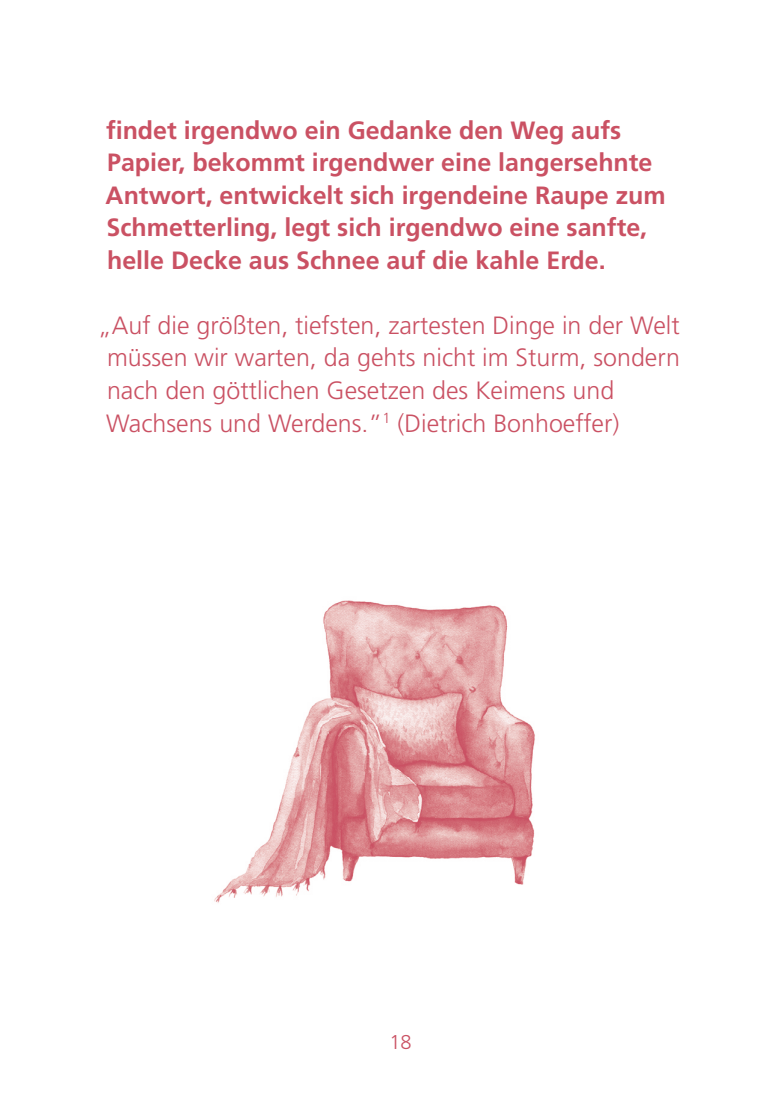
<style>
.page{position:relative;width:780px;height:1099px;background:#fff}
.page>*{position:absolute;margin:0;border:0;box-sizing:border-box;transform-origin:0 0}
.t1{font:700 25px/32.5px "Frutiger";color:#ca5163}
.t2{font:300 25px/32.5px "Frutiger";color:#ca5163}
.t3{font:300 20px "Frutiger";color:#ca5163}
</style>
<div class="page">
<img style="left:214px;top:600px;width:321px;height:303px">
<p class="t1" style="left:106px;top:114px;width:561px">findet irgendwo ein Gedanke den Weg aufs Papier, bekommt irgendwer eine langersehnte Antwort, entwickelt sich irgendeine Raupe zum Schmetterling, legt sich irgendwo eine sanfte, helle Decke aus Schnee auf die kahle Erde.</p>
<p class="t2" style="left:106px;top:309px;width:575px;text-indent:-8px">„Auf die größten, tiefsten, zartesten Dinge in der Welt müssen wir warten, da gehts nicht im Sturm, sondern nach den göttlichen Gesetzen des Keimens und Wachsens und Werdens.”<sup>1</sup> (Dietrich Bonhoeffer)</p>
<p class="t3" style="left:389px;top:1031px;width:24px">18</p>
</div>
